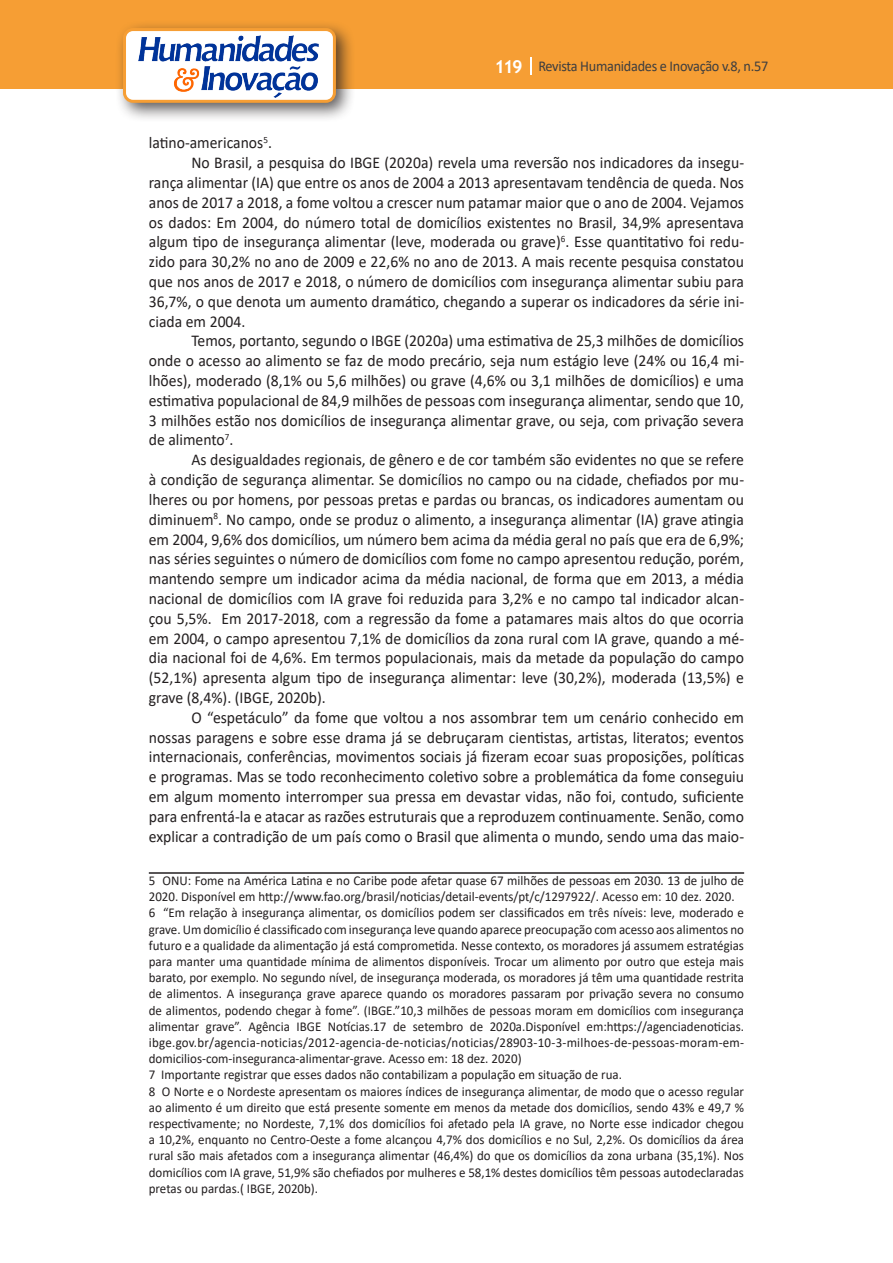
<style>
.page{position:relative;width:893px;height:1263px;background:#fff}
.page>*{position:absolute;margin:0;border:0;box-sizing:border-box;transform-origin:0 0}
.Texto{font:16.5px/19.8px "Calibri";color:#231f20;text-align:justify;scale:.95 1}
.t1{font:15px "Calibri";letter-spacing:-.02em;color:#3e3e3f;scale:.95 1}
.Rodapé{font:13.5px/16.2px "Calibri";color:#231f20;text-align:justify;scale:.96 1}
.s1{font-family:"Trebuchet MS";font-weight:700;font-size:18px;color:#fff}
</style>
<div class="page">
<div style="left:0;top:0;width:893px;height:88px;background:#f69e34"></div>
<svg style="left:530px;top:57px;width:2px;height:18px"></svg>
<div style="left:115px;top:20px;width:241px;height:103px;background:#231f20;opacity:.75"></div>
<div style="left:125px;top:30px;width:209px;height:71px;background:#fff;border-radius:9px"></div>
<img style="left:138px;top:35px;width:181px;height:62px">
<div style="left:123px;top:28px;width:213px;height:75px;border:3px solid #f69e34;border-radius:9px"></div>
<hr style="left:149px;top:872px;width:595px;height:2px;background:#231f20">
<p class="t1" style="left:495px;top:56px;width:290px"><span class="s1">119</span> Revista Humanidades e Inovação v.8, n.57</p>
<p class="Texto" style="left:149px;top:133px;width:131px">latino-americanos<sup>5</sup>.</p>
<p class="Texto" style="left:149px;top:152px;width:628px;text-indent:43px">No Brasil, a pesquisa do IBGE (2020a) revela uma reversão nos indicadores da insegu&shy;rança alimentar (IA) que entre os anos de 2004 a 2013 apresentavam tendência de queda. Nos anos de 2017 a 2018, a fome voltou a crescer num patamar maior que o ano de 2004. Vejamos os dados: Em 2004, do número total de domicílios existentes no Brasil, 34,9% apresentava algum tipo de insegurança alimentar (leve, moderada ou grave)<sup>6</sup>. Esse quantitativo foi redu&shy;zido para 30,2% no ano de 2009 e 22,6% no ano de 2013. A mais recente pesquisa constatou que nos anos de 2017 e 2018, o número de domicílios com insegurança alimentar subiu para 36,7%, o que denota um aumento dramático, chegando a superar os indicadores da série ini&shy;ciada em 2004.</p>
<p class="Texto" style="left:149px;top:331px;width:628px;text-indent:43px">Temos, portanto, segundo o IBGE (2020a) uma estimativa de 25,3 milhões de domicílios onde o acesso ao alimento se faz de modo precário, seja num estágio leve (24% ou 16,4 mi&shy;lhões), moderado (8,1% ou 5,6 milhões) ou grave (4,6% ou 3,1 milhões de domicílios) e uma estimativa populacional de 84,9 milhões de pessoas com insegurança alimentar, sendo que 10, 3 milhões estão nos domicílios de insegurança alimentar grave, ou seja, com privação severa de alimento<sup>7</sup>.</p>
<p class="Texto" style="left:149px;top:449px;width:628px;text-indent:43px">As desigualdades regionais, de gênero e de cor também são evidentes no que se refere à condição de segurança alimentar. Se domicílios no campo ou na cidade, chefiados por mu&shy;lheres ou por homens, por pessoas pretas e pardas ou brancas, os indicadores aumentam ou diminuem<sup>8</sup>. No campo, onde se produz o alimento, a insegurança alimentar (IA) grave atingia em 2004, 9,6% dos domicílios, um número bem acima da média geral no país que era de 6,9%; nas séries seguintes o número de domicílios com fome no campo apresentou redução, porém, mantendo sempre um indicador acima da média nacional, de forma que em 2013, a média nacional de domicílios com IA grave foi reduzida para 3,2% e no campo tal indicador alcan&shy;çou 5,5%. Em 2017-2018, com a regressão da fome a patamares mais altos do que ocorria em 2004, o campo apresentou 7,1% de domicílios da zona rural com IA grave, quando a mé&shy;dia nacional foi de 4,6%. Em termos populacionais, mais da metade da população do campo (52,1%) apresenta algum tipo de insegurança alimentar: leve (30,2%), moderada (13,5%) e grave (8,4%). (IBGE, 2020b).</p>
<p class="Texto" style="left:149px;top:707px;width:628px;text-indent:43px">O “espetáculo” da fome que voltou a nos assombrar tem um cenário conhecido em nossas paragens e sobre esse drama já se debruçaram cientistas, artistas, literatos; eventos internacionais, conferências, movimentos sociais já fizeram ecoar suas proposições, políticas e programas. Mas se todo reconhecimento coletivo sobre a problemática da fome conseguiu em algum momento interromper sua pressa em devastar vidas, não foi, contudo, suficiente para enfrentá-la e atacar as razões estruturais que a reproduzem continuamente. Senão, como explicar a contradição de um país como o Brasil que alimenta o mundo, sendo uma das maio-</p>
<p class="Rodapé" style="left:149px;top:872px;width:621px">5 ONU: Fome na América Latina e no Caribe pode afetar quase 67 milhões de pessoas em 2030. 13 de julho de<br>2020. Disponível em http://www.fao.org/brasil/noticias/detail-events/pt/c/1297922/. Acesso em: 10 dez. 2020.</p>
<p class="Rodapé" style="left:149px;top:904px;width:622px">6 “Em relação à insegurança alimentar, os domicílios podem ser classificados em três níveis: leve, moderado e grave. Um domicílio é classificado com insegurança leve quando aparece preocupação com acesso aos alimentos no futuro e a qualidade da alimentação já está comprometida. Nesse contexto, os moradores já assumem estratégias para manter uma quantidade mínima de alimentos disponíveis. Trocar um alimento por outro que esteja mais barato, por exemplo. No segundo nível, de insegurança moderada, os moradores já têm uma quantidade restrita de alimentos. A insegurança grave aparece quando os moradores passaram por privação severa no consumo de alimentos, podendo chegar à fome”. (IBGE.”10,3 milhões de pessoas moram em domicílios com insegurança alimentar grave”. Agência IBGE Notícias.17 de setembro de 2020a.Disponível em:https://agenciadenoticias. ibge.gov.br/agencia-noticias/2012-agencia-de-noticias/noticias/28903-10-3-milhoes-de-pessoas-moram-em&shy;domicilios-com-inseguranca-alimentar-grave. Acesso em: 18 dez. 2020)</p>
<p class="Rodapé" style="left:149px;top:1066px;width:494px">7 Importante registrar que esses dados não contabilizam a população em situação de rua.</p>
<p class="Rodapé" style="left:149px;top:1083px;width:622px">8 O Norte e o Nordeste apresentam os maiores índices de insegurança alimentar, de modo que o acesso regular ao alimento é um direito que está presente somente em menos da metade dos domicílios, sendo 43% e 49,7 % respectivamente; no Nordeste, 7,1% dos domicílios foi afetado pela IA grave, no Norte esse indicador chegou a 10,2%, enquanto no Centro-Oeste a fome alcançou 4,7% dos domicílios e no Sul, 2,2%. Os domicílios da área rural são mais afetados com a insegurança alimentar (46,4%) do que os domicílios da zona urbana (35,1%). Nos domicílios com IA grave, 51,9% são chefiados por mulheres e 58,1% destes domicílios têm pessoas autodeclaradas pretas ou pardas.( IBGE, 2020b).</p>
</div>
